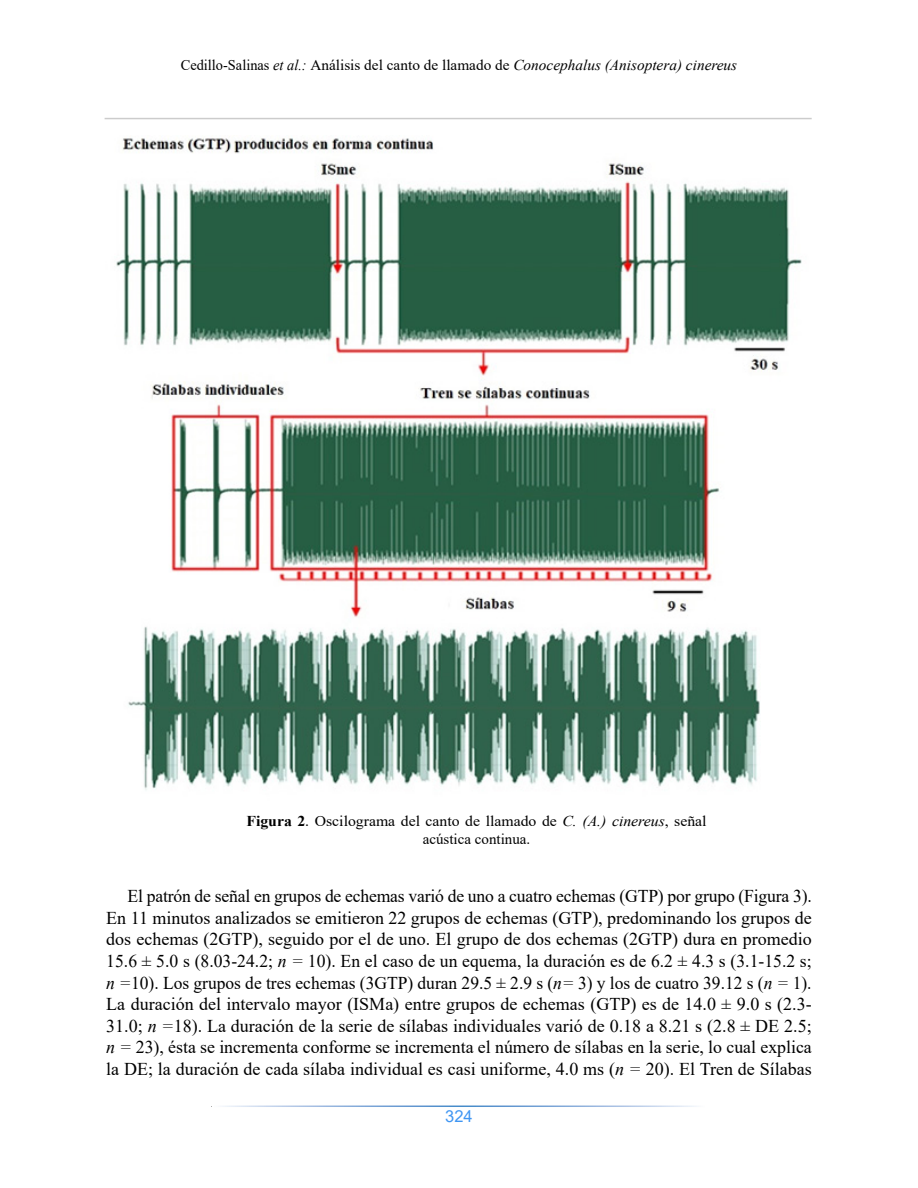
<style>
.page{position:relative;width:918px;height:1188px;background:#fff}
.page>*{position:absolute;margin:0;border:0;box-sizing:border-box;transform-origin:0 0}
.t1{font:18px/21.6px "Times New Roman";color:#000;text-align:justify}
.t2{font:16.5px "Arial";color:#4096f3}
.t3{font:15px "Times New Roman";color:#000;scale:.96 1}
.t4{font:15px/18px "Times New Roman";color:#000;text-align:center;scale:1.05 1}
.s1{font-style:italic}
.s2{font-weight:700}
</style>
<div class="page">
<img style="left:116px;top:138px;width:686px;height:652px">
<hr style="left:105px;top:118px;width:707px;height:1px;background:#ccc">
<p class="t3" style="left:181px;top:54px;width:581px">Cedillo-Salinas <span class="s1">et al.:</span> Análisis del canto de llamado de <span class="s1">Conocephalus (Anisoptera) cinereus</span></p>
<p class="t4" style="left:246px;top:811px;width:440px"><span class="s2">Figura 2</span>. Oscilograma del canto de llamado de <span class="s1">C. (A.) cinereus</span>, señal acústica continua.</p>
<p class="t1" style="left:106px;top:885px;width:707px;text-indent:21px">El patrón de señal en grupos de echemas varió de uno a cuatro echemas (GTP) por grupo (Figura 3).<br>En 11 minutos analizados se emitieron 22 grupos de echemas (GTP), predominando los grupos de dos echemas (2GTP), seguido por el de uno. El grupo de dos echemas (2GTP) dura en promedio 15.6 ± 5.0 s (8.03-24.2; <span class="s1">n =</span> 10). En el caso de un equema, la duración es de 6.2 ± 4.3 s (3.1-15.2 s; <span class="s1">n =</span>10). Los grupos de tres echemas (3GTP) duran 29.5 ± 2.9 s (<span class="s1">n=</span> 3) y los de cuatro 39.12 s (<span class="s1">n =</span> 1).<br>La duración del intervalo mayor (ISMa) entre grupos de echemas (GTP) es de 14.0 ± 9.0 s (2.3- 31.0; <span class="s1">n =</span>18). La duración de la serie de sílabas individuales varió de 0.18 a 8.21 s (2.8 ± DE 2.5; <span class="s1">n =</span> 23), ésta se incrementa conforme se incrementa el número de sílabas en la serie, lo cual explica la DE; la duración de cada sílaba individual es casi uniforme, 4.0 ms (<span class="s1">n =</span> 20). El Tren de Sílabas</p>
<p class="t2" style="left:445px;top:1105px;width:29px">324</p>
</div>
